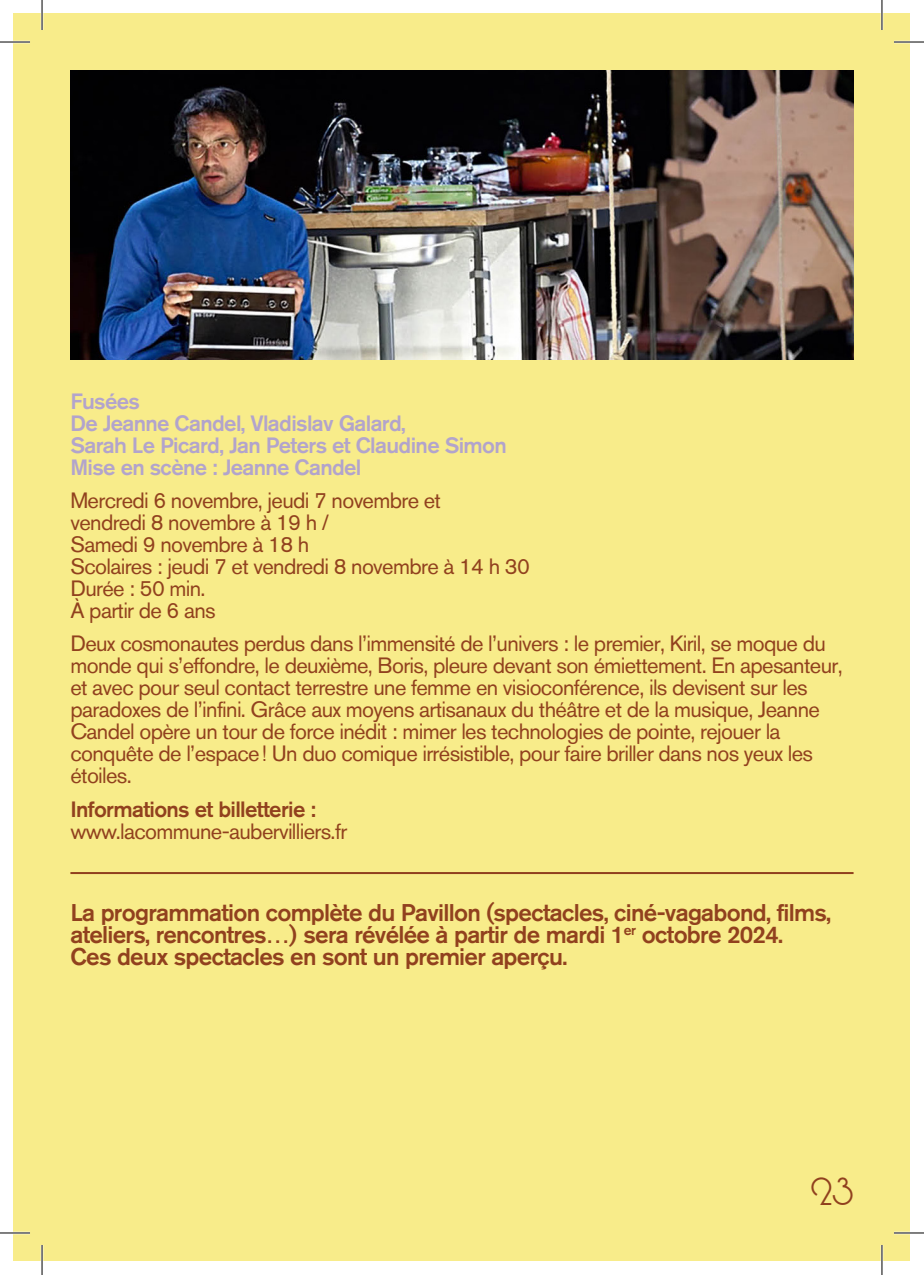
<style>
.page{position:relative;width:924px;height:1275px;background:#fff}
.page>*{position:absolute;margin:0;border:0;box-sizing:border-box;transform-origin:0 0}
.t1{font:39.4px "Gobbble Bretz";color:#90401e}
.t2{font:500 24px/22px "Akzidenz Grotesk BQ";letter-spacing:-.03em;color:#91411e}
.t3{font:22px/22px "Akzidenz Grotesk BQ";letter-spacing:-.03em;color:#91411e}
.t4{font:500 22px/22px "Akzidenz Grotesk BQ";letter-spacing:-.03em;color:#b2a4cc}
.t5{font:500 22px "Akzidenz Grotesk BQ";letter-spacing:-.03em;color:#91411e}
</style>
<div class="page">
<div style="left:14px;top:14px;width:895px;height:1247px;background:#f8ec8a"></div>
<img style="left:70px;top:70px;width:783px;height:289px">
<hr style="left:70px;top:872px;width:783px;height:2px;background:#90401e">
<hr style="left:0;top:41px;width:30px;height:2px;background:#fff">
<hr style="left:893px;top:41px;width:30px;height:2px;background:#fff">
<hr style="left:0;top:1231px;width:30px;height:3px;background:#fff">
<hr style="left:893px;top:1231px;width:30px;height:3px;background:#fff">
<hr style="left:41px;top:0;width:2px;height:30px;background:#fff">
<hr style="left:41px;top:1245px;width:2px;height:30px;background:#fff">
<hr style="left:880px;top:0;width:2px;height:30px;background:#fff">
<hr style="left:880px;top:1245px;width:2px;height:30px;background:#fff">
<hr style="left:0;top:42px;width:30px;height:1px;background:#000">
<hr style="left:893px;top:42px;width:30px;height:1px;background:#000">
<hr style="left:0;top:1232px;width:30px;height:1px;background:#000">
<hr style="left:893px;top:1232px;width:30px;height:1px;background:#000">
<hr style="left:42px;top:0;width:1px;height:30px;background:#000">
<hr style="left:42px;top:1245px;width:1px;height:30px;background:#000">
<hr style="left:881px;top:0;width:1px;height:30px;background:#000">
<hr style="left:881px;top:1245px;width:1px;height:30px;background:#000">
<p class="t4" style="left:70px;top:389px;width:437px">Fusées<br>De Jeanne Candel, Vladislav Galard,<br>Sarah Le Picard, Jan Peters et Claudine Simon<br>Mise en scène : Jeanne Candel</p>
<p class="t3" style="left:70px;top:489px;width:461px">Mercredi 6 novembre, jeudi 7 novembre et<br>vendredi 8 novembre à 19 h /<br>Samedi 9 novembre à 18 h<br>Scolaires : jeudi 7 et vendredi 8 novembre à 14 h 30<br>Durée : 50 min.<br>À partir de 6 ans</p>
<p class="t3" style="left:70px;top:632px;width:773px">Deux cosmonautes perdus dans l’immensité de l’univers : le premier, Kiril, se moque du monde qui s’effondre, le deuxième, Boris, pleure devant son émiettement. En apesanteur, et avec pour seul contact terrestre une femme en visioconférence, ils devisent sur les paradoxes de l’infini. Grâce aux moyens artisanaux du théâtre et de la musique, Jeanne Candel opère un tour de force inédit : mimer les technologies de pointe, rejouer la conquête de l’espace! Un duo comique irrésistible, pour faire briller dans nos yeux les étoiles.</p>
<p class="t5" style="left:70px;top:795px;width:247px">Informations et billetterie :</p>
<p class="t3" style="left:70px;top:820px;width:278px">www.lacommune-aubervilliers.fr</p>
<p class="t2" style="left:70px;top:901px;width:762px">La programmation complète du Pavillon (spectacles, ciné-vagabond, films, ateliers, rencontres…) sera révélée à partir de mardi 1<sup>er</sup> octobre 2024.<br>Ces deux spectacles en sont un premier aperçu.</p>
<p class="t1" style="left:810px;top:1163px;width:44px">23</p>
</div>
